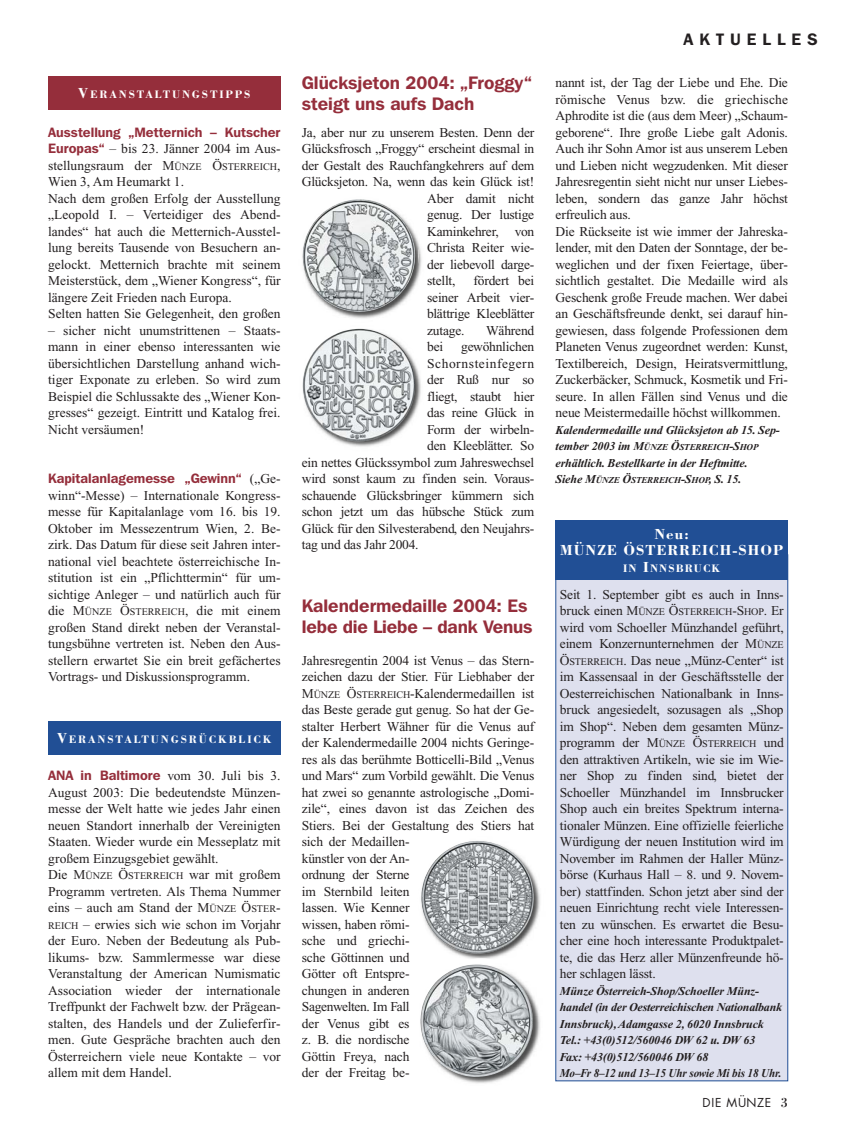
<style>
.page{position:relative;width:849px;height:1148px;background:#fff}
.page>*{position:absolute;margin:0;border:0;box-sizing:border-box;transform-origin:0 0}
.t1{font:600 18px/21px "Franklin Gothic IT Cby BT";color:#952e3b}
.t2{font:600 16.5px "Franklin Gothic IT Cby BT";letter-spacing:.365em;color:#231f20}
.t3{font:700 15px/16.5px "Bodoni";letter-spacing:.065em;color:#fff;text-align:center}
.t4{font:13.5px/16.5px "Times New Roman";letter-spacing:-.01em;color:#231f20}
.t5{font:600 13.5px "Franklin Gothic IT Cby BT";color:#952e3b}
.t6{font:13.5px "Times New Roman";letter-spacing:.04em;color:#231f20}
.t7{font:italic 700 12px/16.5px "Times New Roman";letter-spacing:-.01em;color:#231f20}
.t8{font:12px "Futura";letter-spacing:.06em;color:#231f20}
.t9{font:700 11.25px "Bodoni";letter-spacing:.165em;color:#fff}
.t10{font:700 11.25px "Bodoni";letter-spacing:.09em;color:#fff}
.t11{font:italic 700 9px "Times New Roman";letter-spacing:-.015em;color:#231f20}
.s1{font-size:15px}
.s2{font-family:"Franklin Gothic IT Cby BT";font-weight:600;color:#952e3b}
.s3{font-size:10.2px}
.s4{font-family:"Times New Roman";font-weight:400;color:#231f20}
.s5{font-size:9px}
.s6{font-size:12px}
.s7{font-family:"Bodoni";font-size:14.25px}
</style>
<div class="page">
<div style="left:48px;top:77px;width:233px;height:33px;background:#952e3b"></div>
<div style="left:48px;top:721px;width:233px;height:33px;background:#214f95"></div>
<img style="left:298px;top:197px;width:127px;height:125px;border-radius:50%">
<img style="left:298px;top:325px;width:127px;height:126px;border-radius:50%">
<img style="left:457px;top:878px;width:83px;height:81px">
<img style="left:415px;top:958px;width:132px;height:129px;border-radius:50%">
<img style="left:302px;top:199px;width:116px;height:113px">
<img style="left:300px;top:329px;width:117px;height:113px">
<img style="left:421px;top:841px;width:114px;height:113px">
<img style="left:417px;top:964px;width:116px;height:114px">
<div style="left:556px;top:555px;width:232px;height:525px;background:#dee0ee"></div>
<div style="left:556px;top:554px;width:232px;height:527px;border:1px solid #214f95"></div>
<div style="left:556px;top:520px;width:232px;height:59px;background:#214f95"></div>
<p class="t9" style="left:78px;top:90px;width:174px"><span class="s1">V</span>ERANSTALTUNGSTIPPS</p>
<p class="t5" style="left:48px;top:127px;width:234px">Ausstellung „Metternich – Kutscher</p>
<p class="t4" style="left:48px;top:142px;width:234px"><span class="s2">Europas“</span> – bis 23. Jänner 2004 im Aus&shy;stellungsraum der M<span class="s3">ÜNZE</span> Ö<span class="s3">STERREICH</span>, Wien 3, Am Heumarkt 1.<br>Nach dem großen Erfolg der Ausstellung „Leopold I. – Verteidiger des Abend&shy;landes“ hat auch die Metternich-Ausstel&shy;lung bereits Tausende von Besuchern an&shy;gelockt. Metternich brachte mit seinem Meisterstück, dem „Wiener Kongress“, für längere Zeit Frieden nach Europa.<br>Selten hatten Sie Gelegenheit, den großen</p>
<p class="t4" style="left:48px;top:323px;width:234px;text-align:justify">– sicher nicht unumstrittenen – Staats&shy;mann in einer ebenso interessanten wie übersichtlichen Darstellung anhand wich&shy;tiger Exponate zu erleben. So wird zum Beispiel die Schlussakte des „Wiener Kon&shy;gresses“ gezeigt. Eintritt und Katalog frei.<br>Nicht versäumen!</p>
<p class="t5" style="left:48px;top:473px;width:234px">Kapitalanlagemesse „Gewinn“ <span class="s4">(„Ge-</span></p>
<p class="t4" style="left:48px;top:488px;width:234px;text-align:justify">winn“-Messe) – Internationale Kongress&shy;messe für Kapitalanlage vom 16. bis 19.<br>Oktober im Messezentrum Wien, 2. Be&shy;zirk. Das Datum für diese seit Jahren inter&shy;national viel beachtete österreichische In&shy;stitution ist ein „Pflichttermin“ für um&shy;sichtige Anleger – und natürlich auch für die M<span class="s3">ÜNZE</span> Ö<span class="s3">STERREICH</span>, die mit einem großen Stand direkt neben der Veranstal&shy;tungsbühne vertreten ist. Neben den Aus&shy;stellern erwartet Sie ein breit gefächertes Vortrags- und Diskussionsprogramm.</p>
<p class="t9" style="left:57px;top:735px;width:216px"><span class="s1">V</span>ERANSTALTUNGSRÜCKBLICK</p>
<p class="t4" style="left:48px;top:769px;width:234px"><span class="s2">ANA in Baltimore</span> vom 30. Juli bis 3.<br>August 2003: Die bedeutendste Münzen&shy;messe der Welt hatte wie jedes Jahr einen neuen Standort innerhalb der Vereinigten Staaten. Wieder wurde ein Messeplatz mit großem Einzugsgebiet gewählt.<br>Die M<span class="s3">ÜNZE</span> Ö<span class="s3">STERREICH</span> war mit großem Programm vertreten. Als Thema Nummer eins – auch am Stand der M<span class="s3">ÜNZE</span> Ö<span class="s3">STER</span>-<span class="s3">REICH</span> – erwies sich wie schon im Vorjahr der Euro. Neben der Bedeutung als Pub&shy;likums- bzw. Sammlermesse war diese Veranstaltung der American Numismatic Association wieder der internationale Treffpunkt der Fachwelt bzw. der Prägean&shy;stalten, des Handels und der Zulieferfir&shy;men. Gute Gespräche brachten auch den Österreichern viele neue Kontakte – vor allem mit dem Handel.</p>
<h1 class="t1" style="left:302px;top:74px;width:232px">Glücksjeton 2004: „Froggy“ steigt uns aufs Dach</h1>
<p class="t4" style="left:302px;top:125px;width:234px">Ja, aber nur zu unserem Besten. Denn der</p>
<p class="t4" style="left:302px;top:142px;width:234px">Glücksfrosch „Froggy“ erscheint diesmal in</p>
<p class="t4" style="left:302px;top:158px;width:234px">der Gestalt des Rauchfangkehrers auf dem</p>
<p class="t4" style="left:302px;top:175px;width:234px">Glücksjeton. Na, wenn das kein Glück ist!</p>
<p class="t4" style="left:427px;top:191px;width:109px">Aber damit nicht</p>
<p class="t4" style="left:427px;top:208px;width:109px">genug. Der lustige</p>
<p class="t4" style="left:427px;top:224px;width:109px">Kaminkehrer, von</p>
<p class="t4" style="left:427px;top:241px;width:109px">Christa Reiter wie-</p>
<p class="t4" style="left:427px;top:257px;width:109px">der liebevoll darge-</p>
<p class="t4" style="left:427px;top:274px;width:30px">stellt,</p>
<p class="t4" style="left:427px;top:274px;width:109px;text-align:justify;text-indent:46px">fördert bei seiner Arbeit vier&shy;blättrige Kleeblätter zutage.</p>
<p class="t4" style="left:486px;top:323px;width:50px">Während</p>
<p class="t4" style="left:427px;top:339px;width:18px">bei</p>
<p class="t4" style="left:461px;top:339px;width:75px">gewöhnlichen</p>
<p class="t6" style="left:427px;top:358px;width:109px">Schornsteinfegern</p>
<p class="t4" style="left:427px;top:372px;width:109px">der Ruß nur so</p>
<p class="t4" style="left:427px;top:389px;width:109px">fliegt, staubt hier</p>
<p class="t4" style="left:427px;top:405px;width:109px">das reine Glück in</p>
<p class="t4" style="left:427px;top:422px;width:109px">Form der wirbeln-</p>
<p class="t4" style="left:427px;top:438px;width:109px">den Kleeblätter. So</p>
<p class="t4" style="left:302px;top:455px;width:234px">ein nettes Glückssymbol zum Jahreswechsel</p>
<p class="t4" style="left:302px;top:471px;width:234px">wird sonst kaum zu finden sein. Voraus-</p>
<p class="t4" style="left:302px;top:488px;width:234px">schauende Glücksbringer kümmern sich</p>
<p class="t4" style="left:302px;top:504px;width:234px">schon jetzt um das hübsche Stück zum</p>
<p class="t4" style="left:302px;top:521px;width:234px">Glück für den Silvesterabend, den Neujahrs-</p>
<p class="t4" style="left:302px;top:537px;width:118px">tag und das Jahr 2004.</p>
<h1 class="t1" style="left:302px;top:597px;width:232px">Kalendermedaille 2004: Es lebe die Liebe – dank Venus</h1>
<p class="t4" style="left:302px;top:653px;width:234px">Jahresregentin 2004 ist Venus – das Stern&shy;zeichen dazu der Stier. Für Liebhaber der<br>M<span class="s3">ÜNZE</span> Ö<span class="s3">STERREICH</span>-Kalendermedaillen ist das Beste gerade gut genug. So hat der Ge&shy;stalter Herbert Wähner für die Venus auf der Kalendermedaille 2004 nichts Geringe&shy;res als das berühmte Botticelli-Bild „Venus und Mars“ zum Vorbild gewählt. Die Venus hat zwei so genannte astrologische „Domi&shy;zile“, eines davon ist das Zeichen des<br>Stiers. Bei der Gestaltung des Stiers hat sich der Medaillen-<br>künstler von der An-<br>ordnung der Sterne<br>im Sternbild leiten<br>lassen. Wie Kenner<br>wissen, haben römi-<br>sche und griechi-<br>sche Göttinnen und<br>Götter oft Entspre-<br>chungen in anderen<br>Sagenwelten. Im Fall<br>der Venus gibt es<br>z. B. die nordische<br>Göttin Freya, nach<br>der der Freitag be-</p>
<p class="t2" style="left:683px;top:34px;width:136px">AKTUELLES</p>
<p class="t4" style="left:556px;top:76px;width:234px">nannt ist, der Tag der Liebe und Ehe. Die römische Venus bzw. die griechische Aphrodite ist die (aus dem Meer) „Schaum&shy;geborene“. Ihre große Liebe galt Adonis.<br>Auch ihr Sohn Amor ist aus unserem Leben und Lieben nicht wegzudenken. Mit dieser Jahresregentin sieht nicht nur unser Liebes&shy;leben, sondern das ganze Jahr höchst erfreulich aus.<br>Die Rückseite ist wie immer der Jahreska&shy;lender, mit den Daten der Sonntage, der be&shy;weglichen und der fixen Feiertage, über&shy;sichtlich gestaltet. Die Medaille wird als Geschenk große Freude machen. Wer dabei an Geschäftsfreunde denkt, sei darauf hin&shy;gewiesen, dass folgende Professionen dem Planeten Venus zugeordnet werden: Kunst, Textilbereich, Design, Heiratsvermittlung, Zuckerbäcker, Schmuck, Kosmetik und Fri&shy;seure. In allen Fällen sind Venus und die neue Meistermedaille höchst willkommen.</p>
<p class="t7" style="left:556px;top:422px;width:226px">Kalendermedaille und Glücksjeton ab 15. Sep&shy;tember 2003 im M<span class="s5">ÜNZE</span> Ö<span class="s5">STERREICH</span>-S<span class="s5">HOP </span>erhältlich. Bestellkarte in der Heftmitte.</p>
<p class="t11" style="left:556px;top:477px;width:187px"><span class="s6">Siehe M</span>ÜNZE <span class="s6">Ö</span>STERREICH<span class="s6">-S</span>HOP<span class="s6">, S. 15.</span></p>
<p class="t3" style="left:560px;top:527px;width:225px">Neu:<br>MÜNZE ÖSTERREICH-SHOP</p>
<p class="t10" style="left:623px;top:564px;width:99px">IN <span class="s1">I</span>NNSBRUCK</p>
<p class="t4" style="left:560px;top:587px;width:226px;text-align:justify">Seit 1. September gibt es auch in Inns&shy;bruck einen M<span class="s3">ÜNZE</span> Ö<span class="s3">STERREICH</span>-S<span class="s3">HOP</span>. Er wird vom Schoeller Münzhandel geführt, einem Konzernunternehmen der M<span class="s3">ÜNZE </span>Ö<span class="s3">STERREICH</span>. Das neue „Münz-Center“ ist im Kassensaal in der Geschäftsstelle der Oesterreichischen Nationalbank in Inns&shy;bruck angesiedelt, sozusagen als „Shop im Shop“. Neben dem gesamten Münz&shy;programm der M<span class="s3">ÜNZE</span> Ö<span class="s3">STERREICH</span> und den attraktiven Artikeln, wie sie im Wie&shy;ner Shop zu finden sind, bietet der Schoeller Münzhandel im Innsbrucker Shop auch ein breites Spektrum interna&shy;tionaler Münzen. Eine offizielle feierliche Würdigung der neuen Institution wird im November im Rahmen der Haller Münz&shy;börse (Kurhaus Hall – 8. und 9. Novem&shy;ber) stattfinden. Schon jetzt aber sind der neuen Einrichtung recht viele Interessen&shy;ten zu wünschen. Es erwartet die Besu&shy;cher eine hoch interessante Produktpalet&shy;te, die das Herz aller Münzenfreunde hö&shy;her schlagen lässt.</p>
<p class="t7" style="left:560px;top:983px;width:224px">Münze Österreich-Shop/Schoeller Münz&shy;handel (in der Oesterreichischen Nationalbank Innsbruck),Adamgasse 2, 6020 Innsbruck Tel.: +43(0)512/560046 DW 62 u. DW 63<br>Fax: +43(0)512/560046 DW 68<br>Mo–Fr 8–12 und 13–15 Uhr sowie Mi bis 18 Uhr.</p>
<p class="t8" style="left:703px;top:1097px;width:87px">DIE MÜNZE <span class="s7">3</span></p>
</div>
